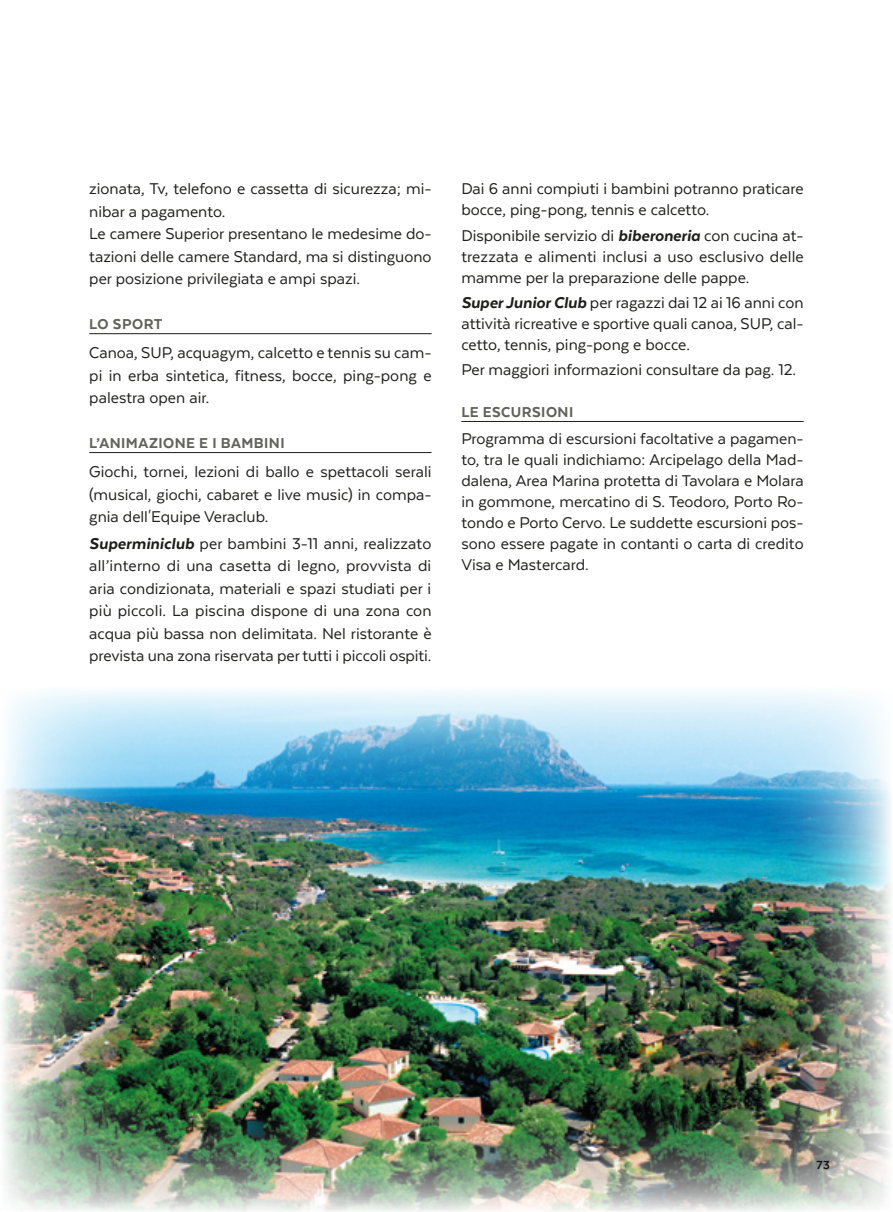
<style>
.page{position:relative;width:893px;height:1212px;background:#fff}
.page>*{position:absolute;margin:0;border:0;box-sizing:border-box;transform-origin:0 0}
.t1{font:18px/22.5px "Texta";color:#1d1d1b;text-align:justify}
.t2{font:800 16.5px "Texta";letter-spacing:.025em;color:#606158}
.t3{font:700 13.5px "Texta";color:#1d1d1b}
.s1{font-weight:800;font-style:italic}
</style>
<div class="page">
<hr style="left:89px;top:333px;width:343px;height:1px;background:#1d1d1b">
<hr style="left:89px;top:452px;width:343px;height:1px;background:#1d1d1b">
<hr style="left:461px;top:421px;width:343px;height:1px;background:#1d1d1b">
<img style="left:2px;top:690px;width:889px;height:521px">
<p class="t1" style="left:89px;top:177px;width:344px;text-align:left">zionata, Tv, telefono e cassetta di sicurezza; mi&shy;nibar a pagamento.<br>Le camere Superior presentano le medesime do&shy;tazioni delle camere Standard, ma si distinguono per posizione privilegiata e ampi spazi.</p>
<p class="t2" style="left:89px;top:316px;width:75px">LO SPORT</p>
<p class="t1" style="left:89px;top:341px;width:344px">Canoa, SUP, acquagym, calcetto e tennis su cam&shy;pi in erba sintetica, fitness, bocce, ping-pong e palestra open air.</p>
<p class="t2" style="left:89px;top:435px;width:197px">L’ANIMAZIONE E I BAMBINI</p>
<p class="t1" style="left:89px;top:460px;width:344px">Giochi, tornei, lezioni di ballo e spettacoli serali (musical, giochi, cabaret e live music) in compa&shy;gnia dell'Equipe Veraclub.</p>
<p class="t1" style="left:89px;top:532px;width:344px"><span class="s1">Superminiclub</span> per bambini 3-11 anni, realizzato all’interno di una casetta di legno, provvista di aria condizionata, materiali e spazi studiati per i più piccoli. La piscina dispone di una zona con acqua più bassa non delimitata. Nel ristorante è prevista una zona riservata per tutti i piccoli ospiti.</p>
<p class="t1" style="left:461px;top:178px;width:344px;line-height:21px">Dai 6 anni compiuti i bambini potranno praticare bocce, ping-pong, tennis e calcetto.</p>
<p class="t1" style="left:461px;top:224px;width:344px;line-height:21px">Disponibile servizio di <span class="s1">biberoneria</span> con cucina at&shy;trezzata e alimenti inclusi a uso esclusivo delle mamme per la preparazione delle pappe.</p>
<p class="t1" style="left:461px;top:292px;width:344px;line-height:21px"><span class="s1">Super Junior Club</span> per ragazzi dai 12 ai 16 anni con attività ricreative e sportive quali canoa, SUP, cal&shy;cetto, tennis, ping-pong e bocce.</p>
<p class="t1" style="left:461px;top:358px;width:336px">Per maggiori informazioni consultare da pag. 12.</p>
<p class="t2" style="left:461px;top:403px;width:113px">LE ESCURSIONI</p>
<p class="t1" style="left:461px;top:428px;width:344px;line-height:21px">Programma di escursioni facoltative a pagamen&shy;to, tra le quali indichiamo: Arcipelago della Mad&shy;dalena, Area Marina protetta di Tavolara e Molara in gommone, mercatino di S. Teodoro, Porto Ro&shy;tondo e Porto Cervo. Le suddette escursioni pos&shy;sono essere pagate in contanti o carta di credito Visa e Mastercard.</p>
<p class="t3" style="left:816px;top:1158px;width:15px">73</p>
</div>
